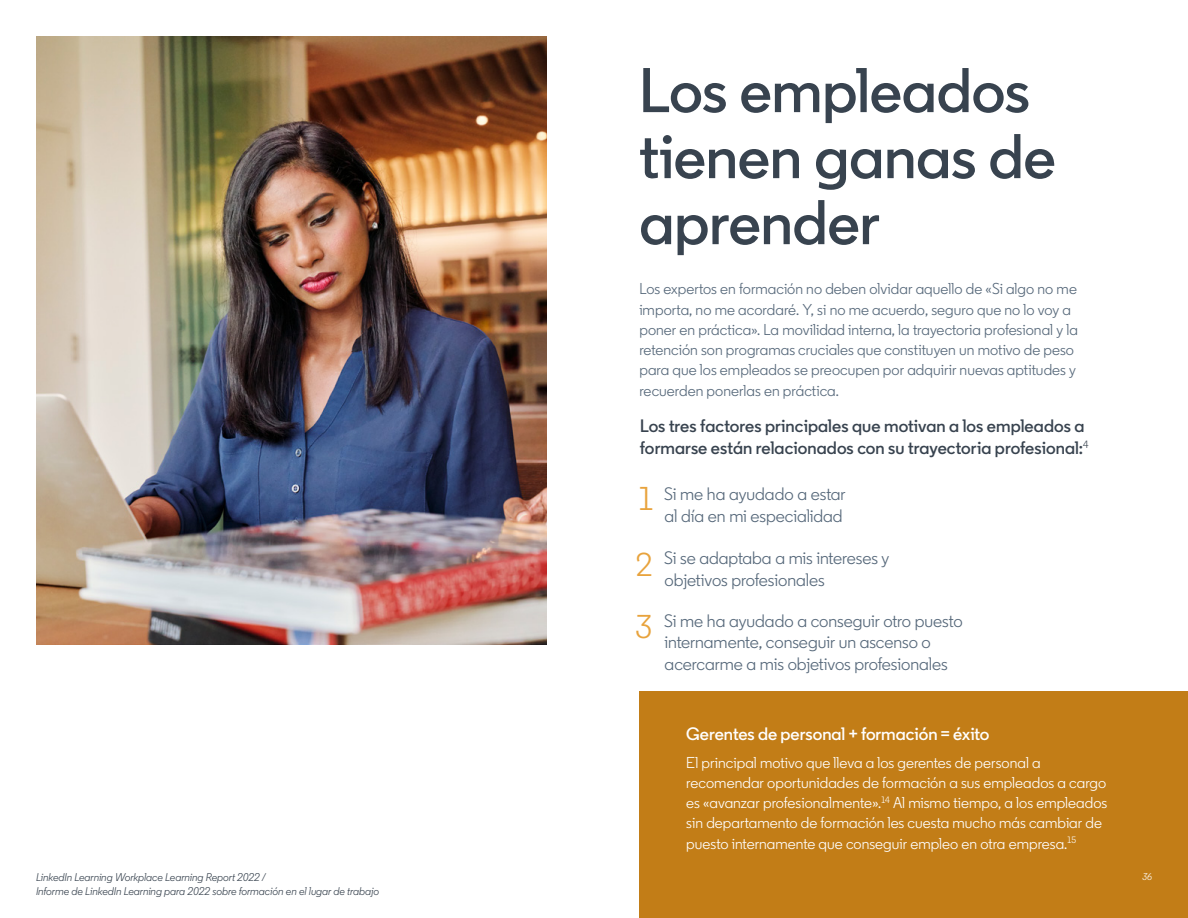
<style>
.page{position:relative;width:1188px;height:918px;background:#fff}
.page>*{position:absolute;margin:0;border:0;box-sizing:border-box;transform-origin:0 0}
.t1{font:600 63px/66px "Community";color:#38434f}
.t2{font:33px/65.8px "Community";color:#e8a33d}
.t3{font:18px/21.6px "Community";letter-spacing:-.005em;color:#56687a}
.t4{font:600 18px/21.6px "Community";letter-spacing:.005em;color:#38434f}
.t5{font:600 18px "Community";color:#fff}
.t6{font:15.75px/20.2px "Community";letter-spacing:.005em;color:#56687a}
.t7{font:15.75px/20.2px "Community";letter-spacing:.005em;color:#fff}
.t8{font:italic 11.25px/13.5px "Community";color:#38434f}
.t9{font:italic 9.75px "Community";color:#fff}
</style>
<div class="page">
<div style="left:639px;top:692px;width:549px;height:226px;background:#c27d17"></div>
<img style="left:36px;top:37px;width:511px;height:607px">
<h1 class="t1" style="left:639px;top:57px;width:418px">Los empleados tienen ganas de aprender</h1>
<p class="t6" style="left:639px;top:279px;width:440px">Los expertos en formación no deben olvidar aquello de «Si algo no me importa, no me acordaré. Y, si no me acuerdo, seguro que no lo voy a poner en práctica». La movilidad interna, la trayectoria profesional y la retención son programas cruciales que constituyen un motivo de peso para que los empleados se preocupen por adquirir nuevas aptitudes y recuerden ponerlas en práctica.</p>
<p class="t4" style="left:640px;top:415px;width:450px">Los tres factores principales que motivan a los empleados a formarse están relacionados con su trayectoria profesional:<sup>4</sup></p>
<p class="t3" style="left:664px;top:483px;width:183px">Si me ha ayudado a estar al día en mi especialidad</p>
<p class="t3" style="left:664px;top:547px;width:227px">Si se adaptaba a mis intereses y objetivos profesionales</p>
<p class="t3" style="left:664px;top:610px;width:300px">Si me ha ayudado a conseguir otro puesto internamente, conseguir un ascenso o acercarme a mis objetivos profesionales</p>
<h2 class="t2" style="left:636px;top:466px;width:18px">1<br>2</h2>
<h2 class="t2" style="left:636px;top:594px;width:18px">3</h2>
<p class="t5" style="left:686px;top:723px;width:305px">Gerentes de personal + formación = éxito</p>
<p class="t7" style="left:686px;top:752px;width:423px">El principal motivo que lleva a los gerentes de personal a recomendar oportunidades de formación a sus empleados a cargo es «avanzar profesionalmente».<sup>14</sup> Al mismo tiempo, a los empleados sin departamento de formación les cuesta mucho más cambiar de puesto internamente que conseguir empleo en otra empresa.<sup>15</sup></p>
<p class="t8" style="left:36px;top:871px;width:345px">LinkedIn Learning Workplace Learning Report 2022 /<br>Informe de LinkedIn Learning para 2022 sobre formación en el lugar de trabajo</p>
<p class="t9" style="left:1142px;top:871px;width:11px">36</p>
</div>
